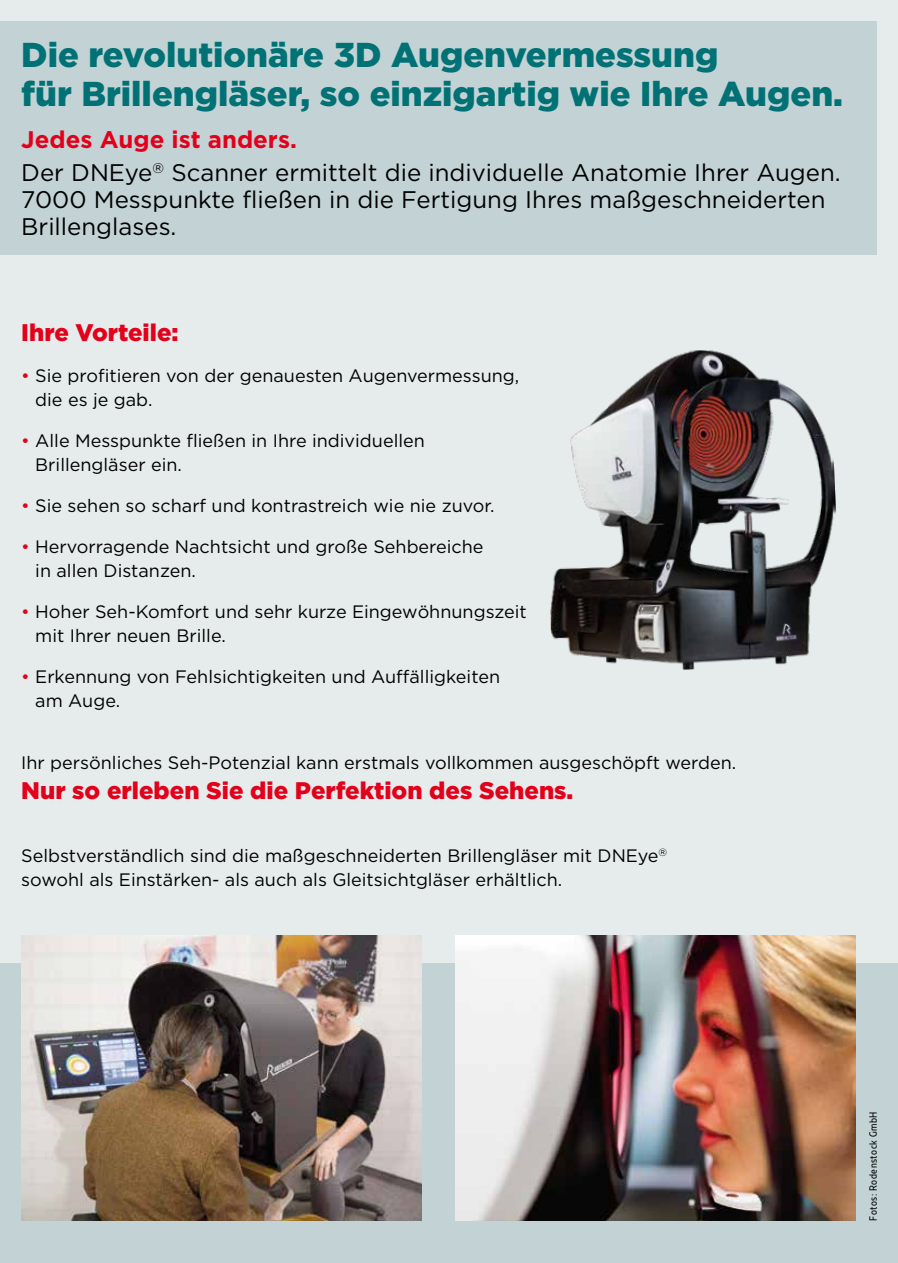
<style>
.page{position:relative;width:898px;height:1263px;background:#fff}
.page>*{position:absolute;margin:0;border:0;box-sizing:border-box;transform-origin:0 0}
.t1{font:900 34.5px/39px "Gotham";color:#007275}
.t2{font:24px/33px "Gotham";color:#000}
.t3{font:900 24px "Gotham";color:#e2001a}
.t4{font:18px/24px "Gotham";color:#000}
.t5{font:10.5px "Muller Narrow";letter-spacing:.05em;color:#000}
.s1{font-weight:700;color:#e2001a}
.s2{color:#e2001a}
</style>
<div class="page">
<div style="left:0;top:0;width:897px;height:1263px;background:#e6ecec"></div>
<div style="left:0;top:21px;width:876px;height:234px;background:#c3d3d5"></div>
<img style="left:550px;top:350px;width:286px;height:320px">
<div style="left:0;top:963px;width:897px;height:300px;background:#c3d3d5"></div>
<img style="left:21px;top:936px;width:400px;height:284px">
<img style="left:455px;top:936px;width:400px;height:284px">
<h1 class="t1" style="left:21px;top:34px;width:823px">Die revolutionäre 3D Augenvermessung<br>für Brillengläser, so einzigartig wie Ihre Augen.</h1>
<h2 class="t2" style="left:21px;top:122px;width:820px"><span class="s1">Jedes Auge ist anders.<br></span>Der DNEye<sup>®</sup> Scanner ermittelt die individuelle Anatomie Ihrer Augen.</h2>
<h2 class="t2" style="left:21px;top:185px;width:805px;line-height:27px">7000 Messpunkte fließen in die Fertigung Ihres maßgeschneiderten<br>Brillenglases.</h2>
<h2 class="t3" style="left:21px;top:318px;width:159px">Ihre Vorteile:</h2>
<p class="t4" style="left:35px;top:363px;width:485px;text-indent:-14px"><span class="s2">•</span> Sie profitieren von der genauesten Augenvermessung, die es je gab.</p>
<p class="t4" style="left:35px;top:428px;width:391px;text-indent:-14px"><span class="s2">•</span> Alle Messpunkte fließen in Ihre individuellen<br>Brillengläser ein.</p>
<p class="t4" style="left:21px;top:493px;width:474px"><span class="s2">•</span> Sie sehen so scharf und kontrastreich wie nie zuvor.</p>
<p class="t4" style="left:35px;top:534px;width:449px;text-indent:-14px"><span class="s2">•</span> Hervorragende Nachtsicht und große Sehbereiche in allen Distanzen.</p>
<p class="t4" style="left:35px;top:599px;width:493px;text-indent:-14px"><span class="s2">•</span> Hoher Seh-Komfort und sehr kurze Eingewöhnungszeit mit Ihrer neuen Brille.</p>
<p class="t4" style="left:35px;top:664px;width:466px;text-indent:-14px"><span class="s2">•</span> Erkennung von Fehlsichtigkeiten und Auffälligkeiten am Auge.</p>
<p class="t4" style="left:21px;top:751px;width:716px">Ihr persönliches Seh-Potenzial kann erstmals vollkommen ausgeschöpft werden.</p>
<h2 class="t3" style="left:21px;top:777px;width:553px">Nur so erleben Sie die Perfektion des Sehens.</h2>
<p class="t4" style="left:21px;top:843px;width:647px">Selbstverständlich sind die maßgeschneiderten Brillengläser mit DNEye<sup>® </sup>sowohl als Einstärken- als auch als Gleitsichtgläser erhältlich.</p>
<p class="t5" style="left:866px;top:1220px;width:111px;rotate:-90deg">Fotos: Rodenstock GmbH</p>
</div>
